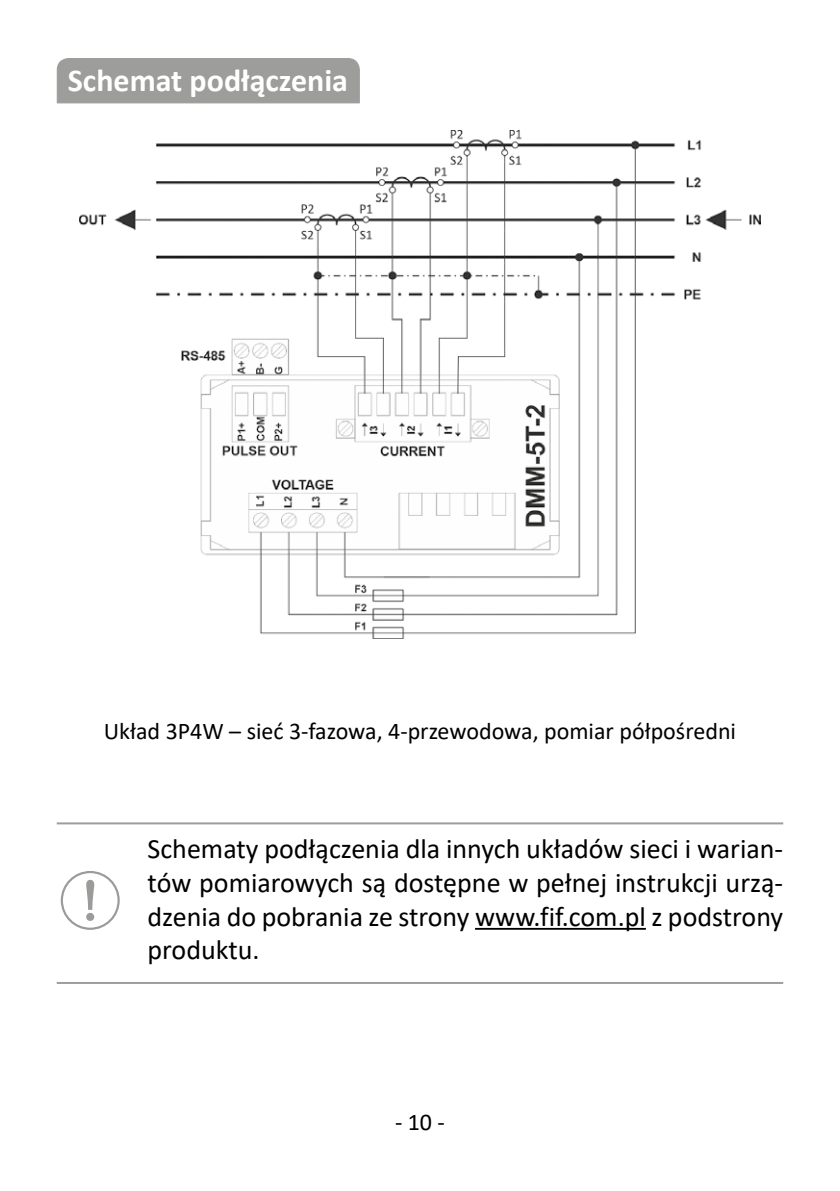
<style>
.page{position:relative;width:840px;height:1191px;background:#fff}
.page>*{position:absolute;margin:0;border:0;box-sizing:border-box;transform-origin:0 0}
.t1{font:700 32px "Calibri";color:#fff}
.t2{font:28px/33.6px "Calibri";color:#000;text-align:justify}
.t3{font:24px "Calibri";color:#000}
</style>
<div class="page">
<hr style="left:57px;top:822px;width:725px;height:2px;background:#9d9d9c">
<hr style="left:475px;top:928px;width:170px;height:1px;background:#000">
<hr style="left:57px;top:982px;width:725px;height:2px;background:#9d9d9c">
<img style="left:79px;top:131px;width:681px;height:507px">
<div style="left:56px;top:58px;width:304px;height:46px;background:#9d9d9c"></div>
<div style="left:61px;top:871px;width:59px;height:59px;border:2px solid #9b9b9a;border-radius:50%"></div>
<svg style="left:86px;top:879px;width:9px;height:42px"></svg>
<p class="t1" style="left:68px;top:58px;width:281px">Schemat podłączenia</p>
<p class="t3" style="left:104px;top:714px;width:633px">Układ 3P4W – sieć 3-fazowa, 4-przewodowa, pomiar półpośredni</p>
<p class="t2" style="left:147px;top:831px;width:637px">Schematy podłączenia dla innych układów sieci i warian&shy;tów pomiarowych są dostępne w pełnej instrukcji urzą&shy;dzenia do pobrania ze strony www.fif.com.pl z podstrony produktu.</p>
<p class="t3" style="left:395px;top:1105px;width:51px">- 10 -</p>
</div>
